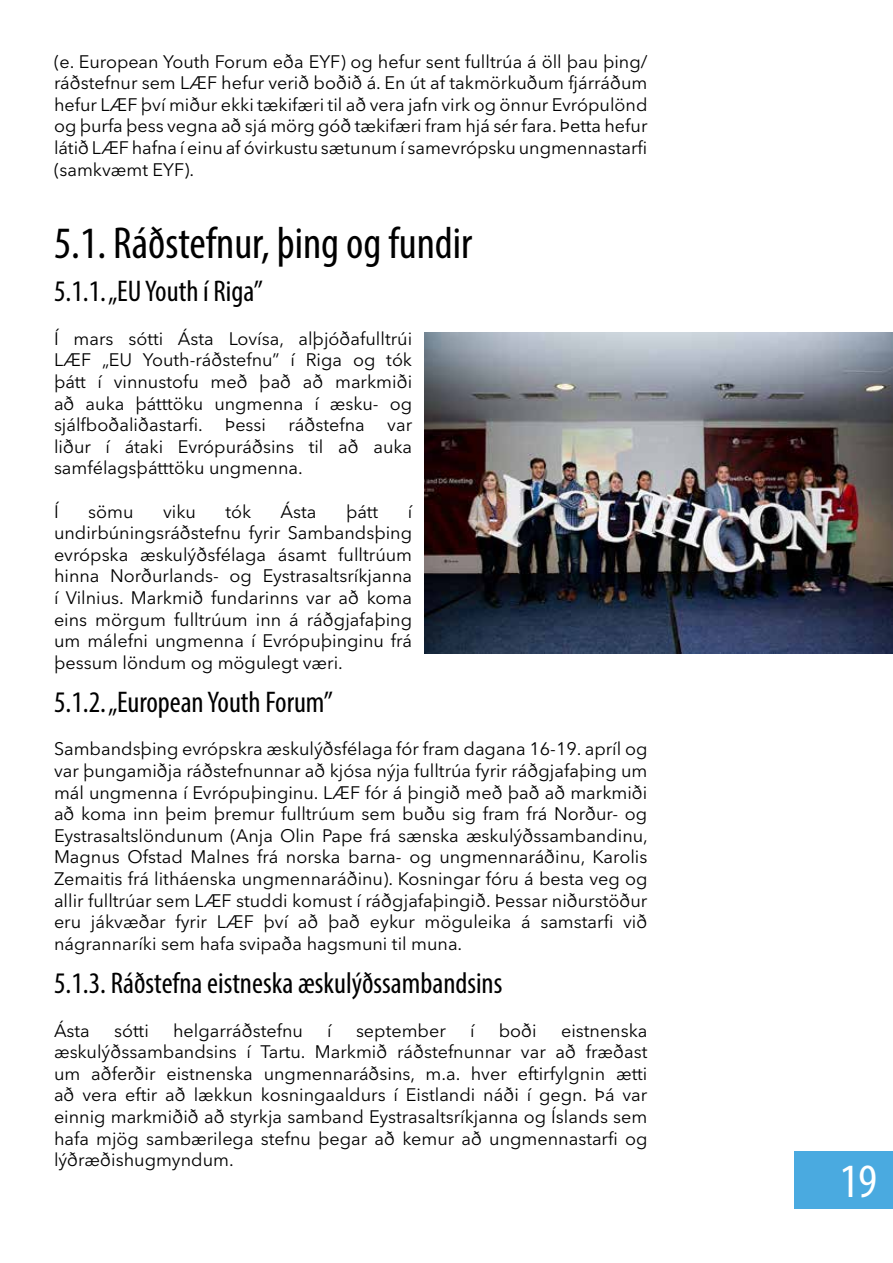
<style>
.page{position:relative;width:893px;height:1263px;background:#fff}
.page>*{position:absolute;margin:0;border:0;box-sizing:border-box;transform-origin:0 0}
.t1{font:condensed 48px "Myriad Pro";color:#fff}
.t2{font:condensed 45px "Myriad Pro";color:#000}
.t3{font:condensed 30px "Myriad Pro";color:#000}
.t4{font:18px/21.6px "Avenir Next LT Pro";color:#000;text-align:justify}
</style>
<div class="page">
<div style="left:794px;top:1151px;width:99px;height:58px;background:#4aaae0"></div>
<img style="left:425px;top:332px;width:468px;height:321px">
<p class="t4" style="left:54px;top:51px;width:595px">(e. European Youth Forum eða EYF) og hefur sent fulltrúa á öll þau þing/ ráðstefnur sem LÆF hefur verið boðið á. En út af takmörkuðum fjárráðum hefur LÆF því miður ekki tækifæri til að vera jafn virk og önnur Evrópulönd og þurfa þess vegna að sjá mörg góð tækifæri fram hjá sér fara. Þetta hefur látið LÆF hafna í einu af óvirkustu sætunum í samevrópsku ungmennastarfi (samkvæmt EYF).</p>
<h2 class="t2" style="left:54px;top:216px;width:420px">5.1. Ráðstefnur, þing og fundir</h2>
<h3 class="t3" style="left:54px;top:273px;width:210px">5.1.1. „EU Youth í Riga”</h3>
<p class="t4" style="left:54px;top:328px;width:360px">Í mars sótti Ásta Lovísa, alþjóðafulltrúi LÆF „EU Youth-ráðstefnu” í Riga og tók þátt í vinnustofu með það að markmiði að auka þátttöku ungmenna í æsku- og sjálfboðaliðastarfi. Þessi ráðstefna var liður í átaki Evrópuráðsins til að auka samfélagsþátttöku ungmenna.</p>
<p class="t4" style="left:54px;top:500px;width:6px">Í</p>
<p class="t4" style="left:88px;top:500px;width:47px">sömu</p>
<p class="t4" style="left:163px;top:500px;width:34px">viku</p>
<p class="t4" style="left:225px;top:500px;width:27px">tók</p>
<p class="t4" style="left:281px;top:500px;width:37px">Ásta</p>
<p class="t4" style="left:346px;top:500px;width:34px">þátt</p>
<p class="t4" style="left:54px;top:500px;width:360px;text-indent:354px">í undirbúningsráðstefnu fyrir Sambandsþing evrópska æskulýðsfélaga ásamt fulltrúum hinna Norðurlands- og Eystrasaltsríkjanna í Vilnius. Markmið fundarinns var að koma eins mörgum fulltrúum inn á ráðgjafaþing um málefni ungmenna í Evrópuþinginu frá þessum löndum og mögulegt væri.</p>
<h3 class="t3" style="left:54px;top:684px;width:281px">5.1.2. „European Youth Forum”</h3>
<p class="t4" style="left:54px;top:738px;width:595px">Sambandsþing evrópskra æskulýðsfélaga fór fram dagana 16-19. apríl og var þungamiðja ráðstefnunnar að kjósa nýja fulltrúa fyrir ráðgjafaþing um mál ungmenna í Evrópuþinginu. LÆF fór á þingið með það að markmiði að koma inn þeim þremur fulltrúum sem buðu sig fram frá Norður- og Eystrasaltslöndunum (Anja Olin Pape frá sænska æskulýðssambandinu, Magnus Ofstad Malnes frá norska barna- og ungmennaráðinu, Karolis Zemaitis frá litháenska ungmennaráðinu). Kosningar fóru á besta veg og allir fulltrúar sem LÆF studdi komust í ráðgjafaþingið. Þessar niðurstöður eru jákvæðar fyrir LÆF því að það eykur möguleika á samstarfi við nágrannaríki sem hafa svipaða hagsmuni til muna.</p>
<h3 class="t3" style="left:54px;top:965px;width:450px">5.1.3. Ráðstefna eistneska æskulýðssambandsins</h3>
<p class="t4" style="left:54px;top:1019px;width:37px">Ásta</p>
<p class="t4" style="left:114px;top:1019px;width:36px">sótti</p>
<p class="t4" style="left:173px;top:1019px;width:131px">helgarráðstefnu</p>
<p class="t4" style="left:327px;top:1019px;width:6px">í</p>
<p class="t4" style="left:356px;top:1019px;width:91px">september</p>
<p class="t4" style="left:470px;top:1019px;width:6px">í</p>
<p class="t4" style="left:499px;top:1019px;width:39px">boði</p>
<p class="t4" style="left:54px;top:1019px;width:595px;text-indent:507px">eistnenska æskulýðssambandsins í Tartu. Markmið ráðstefnunnar var að fræðast um aðferðir eistnenska ungmennaráðsins, m.a. hver eftirfylgnin ætti að vera eftir að lækkun kosningaaldurs í Eistlandi náði í gegn. Þá var einnig markmiðið að styrkja samband Eystrasaltsríkjanna og Íslands sem hafa mjög sambærilega stefnu þegar að kemur að ungmennastarfi og lýðræðishugmyndum.</p>
<h1 class="t1" style="left:840px;top:1152px;width:38px">19</h1>
</div>
